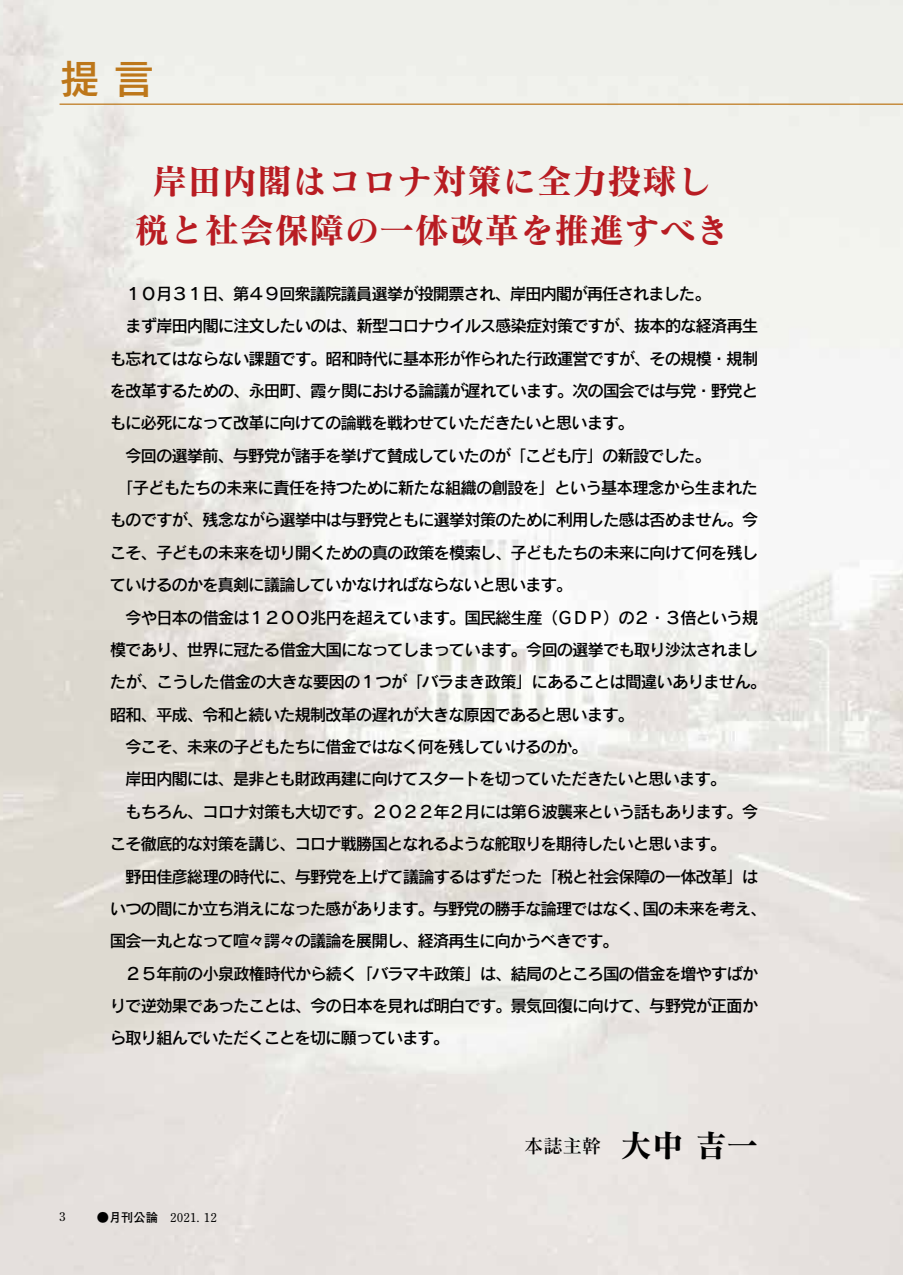
<style>
.page{position:relative;width:903px;height:1275px;background:#fff}
.page>*{position:absolute;margin:0;border:0;box-sizing:border-box;transform-origin:0 0}
.t1{font:40.25px "Rodin Pro DB";color:#bd771a}
.t2{font:35px/49px "Matisse Pro B";color:#b81c22;text-align:center}
.t3{font:31.5px "Matisse Pro B";color:#000}
.t4{font:19.25px "Matisse Pro DB";color:#000}
.t5{font:16.62px/32.4px "Rodin Pro DB";letter-spacing:-.075em;color:#000}
.t6{font:700 12.25px "Futo Min A101 Pro";color:#000}
.t7{font:700 12.25px "Futo Go B101 Pro";color:#000}
.t8{font:12.25px "Century Old Style Std";color:#000}
</style>
<div class="page">
<hr style="left:60px;top:104px;width:843px;height:1px;background:#bd771a">
<h1 class="t1" style="left:60px;top:52px;width:96px">提言</h1>
<h2 class="t2" style="left:135px;top:156px;width:597px">岸田内閣はコロナ対策に全力投球し税と社会保障の一体改革を推進すべき</h2>
<p class="t5" style="left:110px;top:277px;width:602px">　１０月３１日、第４９回衆議院議員選挙が投開票され、岸田内閣が再任されました。</p>
<p class="t5" style="left:110px;top:309px;width:650px">　まず岸田内閣に注文したいのは、新型コロナウイルス感染症対策ですが、抜本的な経済再生</p>
<p class="t5" style="left:110px;top:341px;width:650px">も忘れてはならない課題です。昭和時代に基本形が作られた行政運営ですが、その規模・規制</p>
<p class="t5" style="left:110px;top:374px;width:650px">を改革するための、永田町、霞ヶ関における論議が遅れています。次の国会では与党・野党と</p>
<p class="t5" style="left:110px;top:406px;width:526px">もに必死になって改革に向けての論戦を戦わせていただきたいと思います。</p>
<p class="t5" style="left:110px;top:439px;width:602px">　今回の選挙前、与野党が諸手を挙げて賛成していたのが「こども庁」の新設でした。</p>
<p class="t5" style="left:110px;top:471px;width:650px">　「子どもたちの未来に責任を持つために新たな組織の創設を」という基本理念から生まれた</p>
<p class="t5" style="left:110px;top:503px;width:650px">ものですが、残念ながら選挙中は与野党ともに選挙対策のために利用した感は否めません。今</p>
<p class="t5" style="left:110px;top:536px;width:650px">こそ、子どもの未来を切り開くための真の政策を模索し、子どもたちの未来に向けて何を残し</p>
<p class="t5" style="left:110px;top:568px;width:464px">ていけるのかを真剣に議論していかなければならないと思います。</p>
<p class="t5" style="left:110px;top:600px;width:650px">　今や日本の借金は１２００兆円を超えています。国民総生産（ＧＤＰ）の２・３倍という規</p>
<p class="t5" style="left:110px;top:633px;width:650px">模であり、世界に冠たる借金大国になってしまっています。今回の選挙でも取り沙汰されまし</p>
<p class="t5" style="left:110px;top:665px;width:658px">たが、こうした借金の大きな要因の１つが「バラまき政策」にあることは間違いありません。</p>
<p class="t5" style="left:110px;top:697px;width:526px">昭和、平成、令和と続いた規制改革の遅れが大きな原因であると思います。</p>
<p class="t5" style="left:110px;top:730px;width:479px">　今こそ、未来の子どもたちに借金ではなく何を残していけるのか。</p>
<p class="t5" style="left:110px;top:762px;width:618px">　岸田内閣には、是非とも財政再建に向けてスタートを切っていただきたいと思います。</p>
<p class="t5" style="left:110px;top:795px;width:650px">　もちろん、コロナ対策も大切です。２０２２年２月には第６波襲来という話もあります。今</p>
<p class="t5" style="left:110px;top:827px;width:618px">こそ徹底的な対策を講じ、コロナ戦勝国となれるような舵取りを期待したいと思います。</p>
<p class="t5" style="left:110px;top:859px;width:650px">　野田佳彦総理の時代に、与野党を上げて議論するはずだった「税と社会保障の一体改革」は</p>
<p class="t5" style="left:642px;top:892px;width:126px">国の未来を考え、</p>
<p class="t5" style="left:110px;top:892px;width:650px">いつの間にか立ち消えになった感があります。与野党の勝手な論理ではなく、<br>国会一丸となって喧々諤々の議論を展開し、経済再生に向かうべきです。<br>　２５年前の小泉政権時代から続く「バラマキ政策」は、結局のところ国の借金を増やすばかりで逆効果であったことは、今の日本を見れば明白です。景気回復に向けて、与野党が正面から取り組んでいただくことを切に願っています。</p>
<p class="t8" style="left:60px;top:1209px;width:8px">3</p>
<p class="t7" style="left:97px;top:1207px;width:63px">●月刊公論</p>
<p class="t6" style="left:170px;top:1208px;width:48px">2021. 12</p>
<p class="t4" style="left:524px;top:1134px;width:78px">本誌主幹</p>
<h3 class="t3" style="left:620px;top:1125px;width:139px">大中吉一</h3>
</div>
